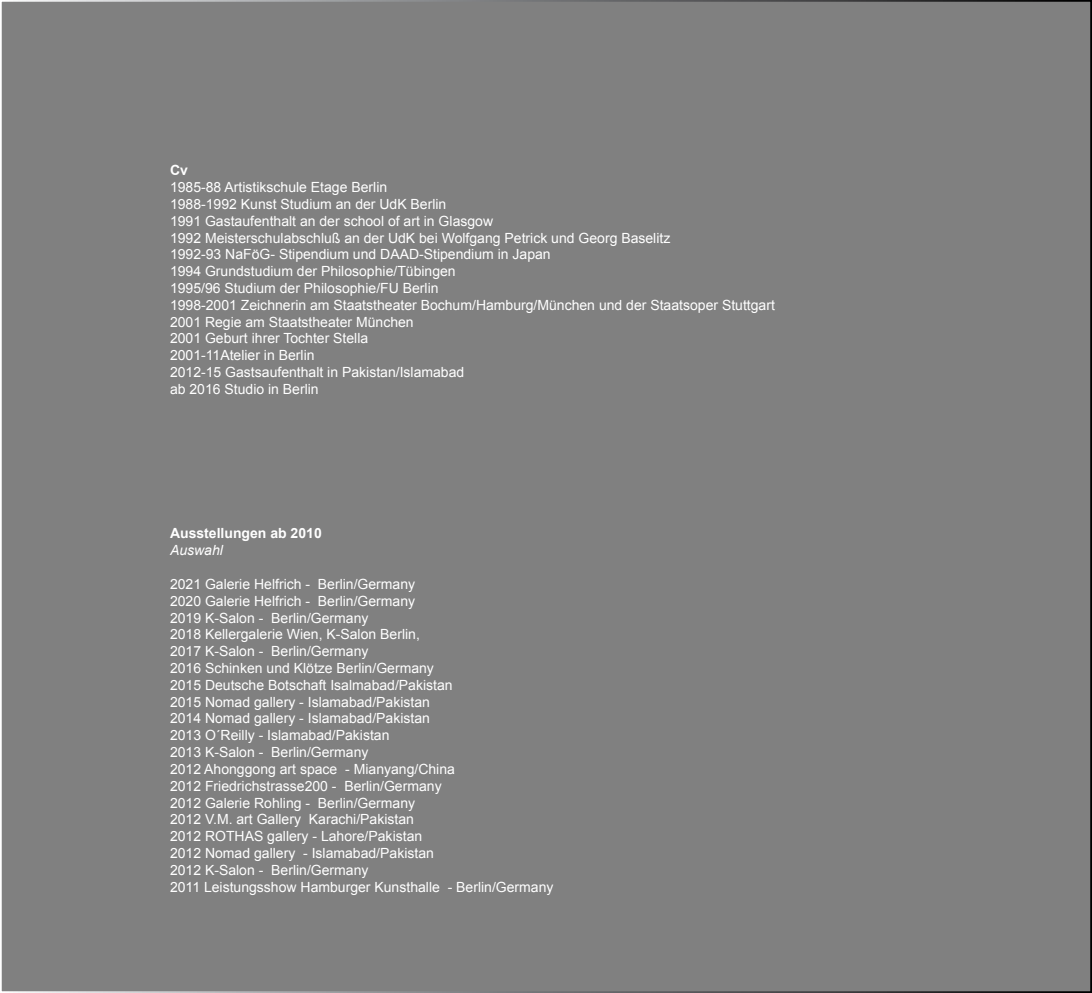
<style>
.page{position:relative;width:1092px;height:993px;background:#fff}
.page>*{position:absolute;margin:0;border:0;box-sizing:border-box;transform-origin:0 0}
.t1{font:14px/16.8px "Arial";color:#fff}
.t2{font:700 14px "Arial";color:#fff}
.t3{font:italic 14px "Arial";color:#fff}
</style>
<div class="page">
<div style="left:1px;top:1px;width:1089px;height:990px;background:#808080"></div>
<p class="t2" style="left:170px;top:161px;width:19px">Cv</p>
<p class="t1" style="left:170px;top:179px;width:606px">1985-88 Artistikschule Etage Berlin<br>1988-1992 Kunst Studium an der UdK Berlin<br>1991 Gastaufenthalt an der school of art in Glasgow<br>1992 Meisterschulabschluß an der UdK bei Wolfgang Petrick und Georg Baselitz<br>1992-93 NaFöG- Stipendium und DAAD-Stipendium in Japan<br>1994 Grundstudium der Philosophie/Tübingen<br>1995/96 Studium der Philosophie/FU Berlin<br>1998-2001 Zeichnerin am Staatstheater Bochum/Hamburg/München und der Staatsoper Stuttgart 2001 Regie am Staatstheater München<br>2001 Geburt ihrer Tochter Stella<br>2001-11Atelier in Berlin<br>2012-15 Gastsaufenthalt in Pakistan/Islamabad<br>ab 2016 Studio in Berlin</p>
<p class="t2" style="left:170px;top:524px;width:153px">Ausstellungen ab 2010</p>
<p class="t3" style="left:170px;top:541px;width:54px">Auswahl</p>
<p class="t1" style="left:170px;top:575px;width:385px">2021 Galerie Helfrich - Berlin/Germany<br>2020 Galerie Helfrich - Berlin/Germany<br>2019 K-Salon - Berlin/Germany<br>2018 Kellergalerie Wien, K-Salon Berlin,<br>2017 K-Salon - Berlin/Germany<br>2016 Schinken und Klötze Berlin/Germany<br>2015 Deutsche Botschaft Isalmabad/Pakistan<br>2015 Nomad gallery - Islamabad/Pakistan<br>2014 Nomad gallery - Islamabad/Pakistan<br>2013 O´Reilly - Islamabad/Pakistan<br>2013 K-Salon - Berlin/Germany<br>2012 Ahonggong art space - Mianyang/China<br>2012 Friedrichstrasse200 - Berlin/Germany<br>2012 Galerie Rohling - Berlin/Germany<br>2012 V.M. art Gallery Karachi/Pakistan<br>2012 ROTHAS gallery - Lahore/Pakistan<br>2012 Nomad gallery - Islamabad/Pakistan<br>2012 K-Salon - Berlin/Germany<br>2011 Leistungsshow Hamburger Kunsthalle - Berlin/Germany</p>
</div>
